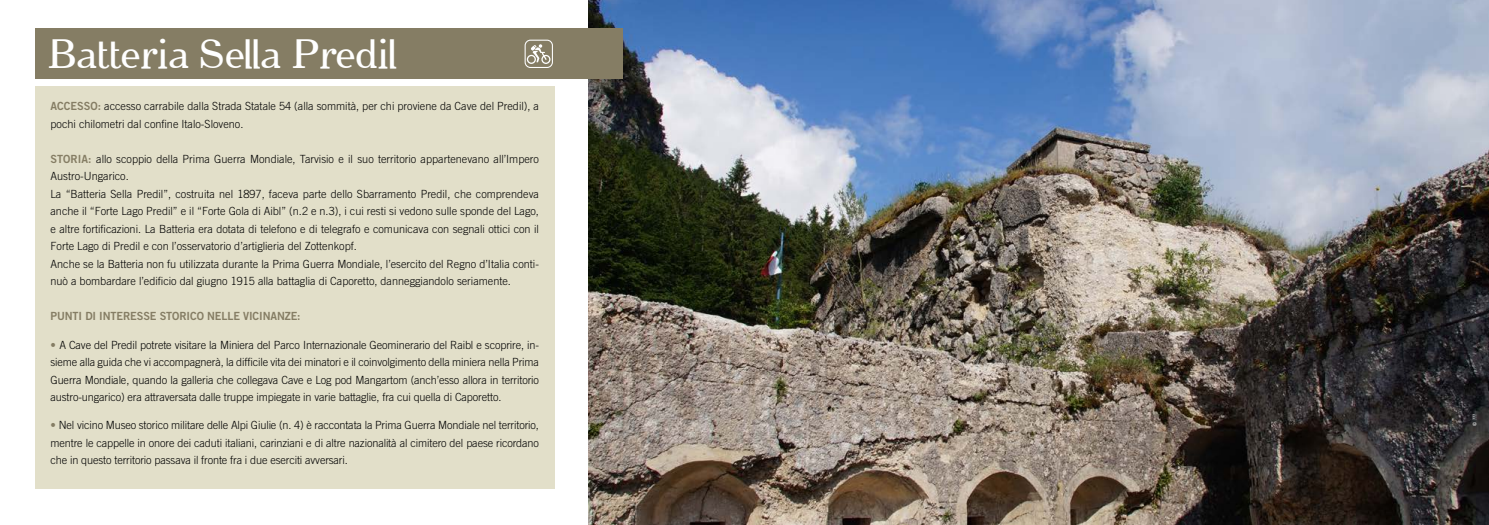
<style>
.page{position:relative;width:1489px;height:525px;background:#fff}
.page>*{position:absolute;margin:0;border:0;box-sizing:border-box;transform-origin:0 0}
.t1{font:37.5px "Cipher";color:#fff}
.t2{font:300 11.25px/17.5px "Trade Gothic LT Std";color:#000}
.t3{font:11.25px "Trade Gothic LT Std Bd 2";letter-spacing:-.01em;color:#857d64}
.t4{font:5px "Trade Gothic LT Std";color:#fff}
.s1{font-family:"Trade Gothic LT Std Bd 2";font-weight:400;color:#857d64}
</style>
<div class="page">
<div style="left:35px;top:86px;width:519px;height:402px;background:#e2dfc9"></div>
<img style="left:588px;top:0;width:900px;height:524px">
<div style="left:35px;top:29px;width:587px;height:50px;background:#857d64"></div>
<svg style="left:524px;top:40px;width:29px;height:28px"></svg>
<h1 class="t1" style="left:49px;top:31px;width:350px">Batteria Sella Predil</h1>
<p class="t2" style="left:50px;top:97px;width:490px"><span class="s1">ACCESSO:</span> accesso carrabile dalla Strada Statale 54 (alla sommità, per chi proviene da Cave del Predil), a pochi chilometri dal confine Italo-Sloveno.</p>
<p class="t2" style="left:50px;top:150px;width:490px"><span class="s1">STORIA:</span> allo scoppio della Prima Guerra Mondiale, Tarvisio e il suo territorio appartenevano all’Impero Austro-Ungarico.<br>La “Batteria Sella Predil”, costruita nel 1897, faceva parte dello Sbarramento Predil, che comprendeva anche il “Forte Lago Predil” e il “Forte Gola di Aibl” (n.2 e n.3), i cui resti si vedono sulle sponde del Lago, e altre fortificazioni. La Batteria era dotata di telefono e di telegrafo e comunicava con segnali ottici con il Forte Lago di Predil e con l’osservatorio d’artiglieria del Zottenkopf.<br>Anche se la Batteria non fu utilizzata durante la Prima Guerra Mondiale, l’esercito del Regno d’Italia conti&shy;nuò a bombardare l’edificio dal giugno 1915 alla battaglia di Caporetto, danneggiandolo seriamente.</p>
<p class="t3" style="left:50px;top:309px;width:252px">PUNTI DI INTERESSE STORICO NELLE VICINANZE:</p>
<p class="t2" style="left:50px;top:335px;width:490px;text-align:justify"><span class="s1">•</span> A Cave del Predil potrete visitare la Miniera del Parco Internazionale Geominerario del Raibl e scoprire, in&shy;sieme alla guida che vi accompagnerà, la difficile vita dei minatori e il coinvolgimento della miniera nella Prima Guerra Mondiale, quando la galleria che collegava Cave e Log pod Mangartom (anch’esso allora in territorio austro-ungarico) era attraversata dalle truppe impiegate in varie battaglie, fra cui quella di Caporetto.</p>
<p class="t2" style="left:50px;top:416px;width:490px;text-align:justify"><span class="s1">•</span> Nel vicino Museo storico militare delle Alpi Giulie (n. 4) è raccontata la Prima Guerra Mondiale nel territorio, mentre le cappelle in onore dei caduti italiani, carinziani e di altre nazionalità al cimitero del paese ricordano che in questo territorio passava il fronte fra i due eserciti avversari.</p>
<p class="t4" style="left:1471px;top:425px;width:14px;rotate:-90deg">© ???</p>
</div>
